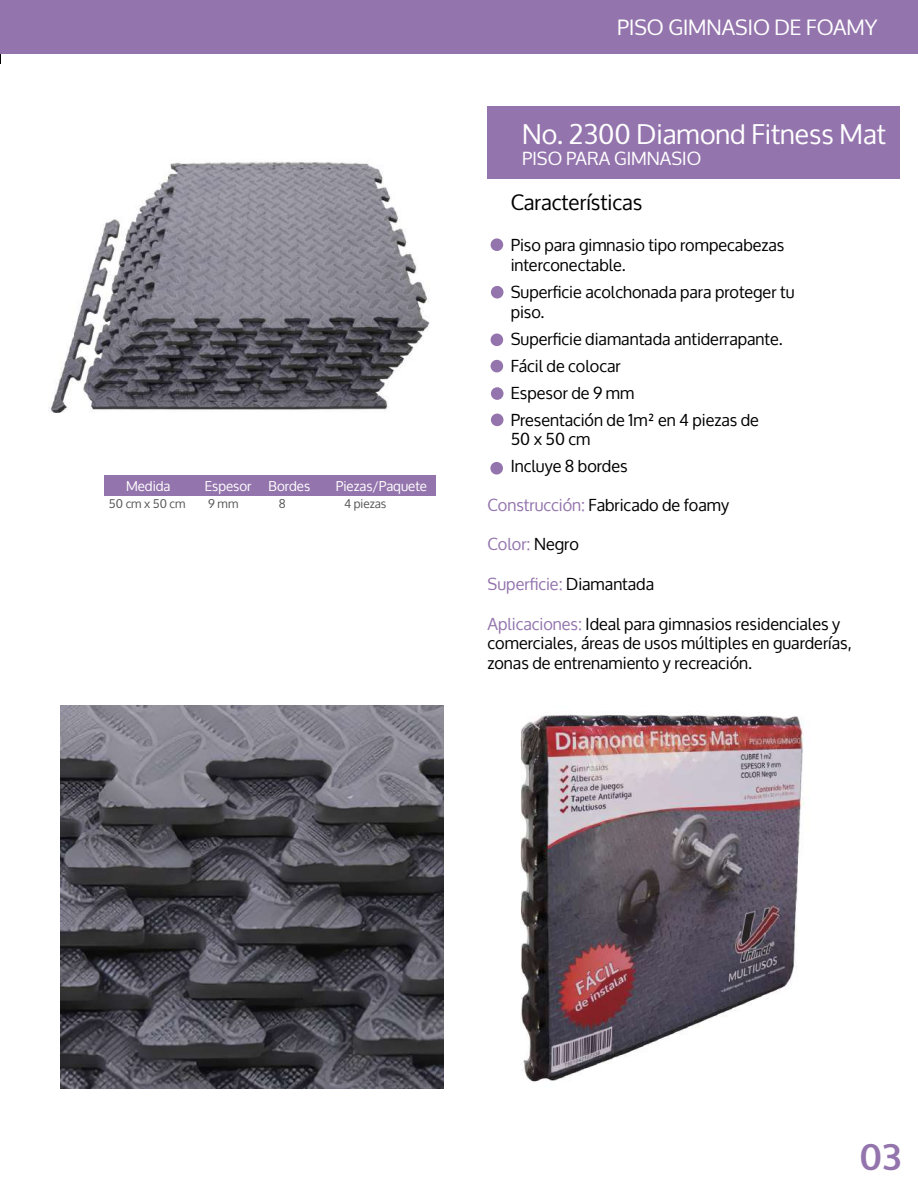
<style>
.page{position:relative;width:918px;height:1188px;background:#fff}
.page>*{position:absolute;margin:0;border:0;box-sizing:border-box;transform-origin:0 0}
.t1{font:700 36px "Oxygen";color:#9474ad}
.t2{font:27px "Oxygen";color:#fff}
.t3{font:21px "Oxygen";color:#fff}
.t4{font:21px "Oxygen";color:#000}
.t5{font:18px "Oxygen";color:#fff}
.t6{font:16.5px/19.8px "Oxygen";color:#000}
.t7{font:16.5px "Oxygen";color:#9474ad}
.t8{font:13.5px "Oxygen";color:#fff}
.t9{font:12px "Oxygen";color:#575756}
.s1{color:#9474ad}
.s2{color:#000}
</style>
<div class="page">
<img style="left:48px;top:162px;width:383px;height:314px">
<hr style="left:0;top:0;width:1px;height:63px;background:#000">
<div style="left:0;top:0;width:918px;height:53px;background:#9474ad"></div>
<div style="left:104px;top:476px;width:332px;height:20px;background:#9474ad"></div>
<div style="left:488px;top:106px;width:412px;height:72px;background:#9474ad"></div>
<div style="left:491px;top:238px;width:12px;height:13px;background:#9474ad;border-radius:50%"></div>
<div style="left:491px;top:286px;width:13px;height:13px;background:#9474ad;border-radius:50%"></div>
<div style="left:491px;top:387px;width:13px;height:13px;background:#9474ad;border-radius:50%"></div>
<div style="left:491px;top:414px;width:13px;height:12px;background:#9474ad;border-radius:50%"></div>
<div style="left:491px;top:334px;width:12px;height:12px;background:#9474ad;border-radius:50%"></div>
<div style="left:491px;top:360px;width:12px;height:12px;background:#9474ad;border-radius:50%"></div>
<img style="left:60px;top:706px;width:383px;height:383px">
<img style="left:520px;top:714px;width:285px;height:368px">
<div style="left:490px;top:462px;width:13px;height:13px;background:#9474ad;border-radius:50%"></div>
<p class="t3" style="left:617px;top:15px;width:262px">PISO GIMNASIO DE FOAMY</p>
<h2 class="t2" style="left:522px;top:117px;width:365px">No. 2300 Diamond Fitness Mat</h2>
<p class="t5" style="left:522px;top:148px;width:181px">PISO PARA GIMNASIO</p>
<p class="t4" style="left:511px;top:189px;width:133px">Características</p>
<p class="t6" style="left:511px;top:236px;width:275px">Piso para gimnasio tipo rompecabezas interconectable.</p>
<p class="t6" style="left:511px;top:283px;width:285px">Superficie acolchonada para proteger tu piso.</p>
<p class="t6" style="left:511px;top:326px;width:274px;line-height:27px">Superficie diamantada antiderrapante.<br>Fácil de colocar<br>Espesor de 9 mm<br>Presentación de 1m² en 4 piezas de</p>
<p class="t6" style="left:511px;top:427px;width:119px;line-height:27px">50 x 50 cm<br>Incluye 8 bordes</p>
<p class="t8" style="left:126px;top:477px;width:46px">Medida</p>
<p class="t8" style="left:205px;top:477px;width:48px">Espesor</p>
<p class="t8" style="left:269px;top:477px;width:43px">Bordes</p>
<p class="t8" style="left:336px;top:477px;width:93px">Piezas/Paquete</p>
<p class="t9" style="left:109px;top:496px;width:78px">50 cm x 50 cm</p>
<p class="t9" style="left:208px;top:496px;width:32px">9 mm</p>
<p class="t9" style="left:279px;top:496px;width:8px">8</p>
<p class="t9" style="left:344px;top:496px;width:44px">4 piezas</p>
<p class="t6" style="left:488px;top:496px;width:243px"><span class="s1">Construcción:</span> Fabricado de foamy</p>
<p class="t7" style="left:488px;top:534px;width:93px">Color: <span class="s2">Negro</span></p>
<p class="t7" style="left:488px;top:574px;width:168px">Superficie: <span class="s2">Diamantada</span></p>
<p class="t6" style="left:488px;top:614px;width:366px"><span class="s1">Aplicaciones:</span> Ideal para gimnasios residenciales y comerciales, áreas de usos múltiples en guarderías, zonas de entrenamiento y recreación.</p>
<h1 class="t1" style="left:860px;top:1134px;width:43px">03</h1>
</div>
